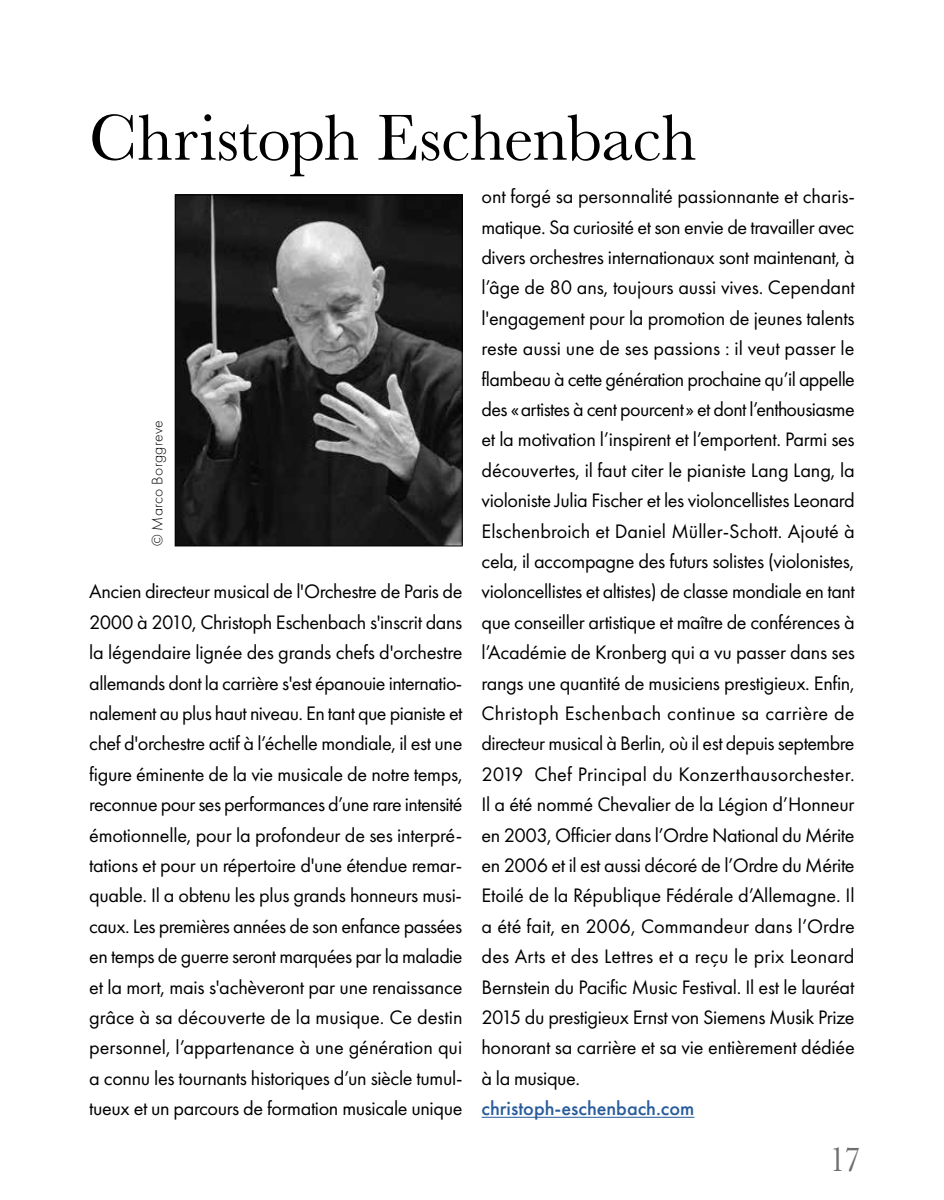
<style>
.page{position:relative;width:944px;height:1200px;background:#fff}
.page>*{position:absolute;margin:0;border:0;box-sizing:border-box;transform-origin:0 0}
.t1{font:67.5px "Baskerville MT Pro";letter-spacing:-.01em;color:#000}
.t2{font:36px "Baskerville MT Pro";color:#706f6f}
.t3{font:20.25px/30.4px "Futura PT";letter-spacing:-.02em;color:#000;text-align:justify}
.t4{font:500 20.25px "Futura PT";color:#275b9b}
.t5{font:300 15.75px "Futura PT";letter-spacing:.02em;color:#000}
</style>
<div class="page">
<hr style="left:482px;top:1116px;width:212px;height:1px;background:#275b9b">
<img style="left:177px;top:197px;width:283px;height:347px">
<div style="left:175px;top:195px;width:287px;height:351px;border:1px solid #000"></div>
<h1 class="t1" style="left:89px;top:99px;width:609px">Christoph Eschenbach</h1>
<p class="t5" style="left:148px;top:546px;width:127px;rotate:-90deg">© Marco Borggreve</p>
<p class="t3" style="left:89px;top:576px;width:375px">Ancien directeur musical de l'Orchestre de Paris de 2000 à 2010, Christoph Eschenbach s'inscrit dans la légendaire lignée des grands chefs d'orchestre allemands dont la carrière s'est épanouie internatio&shy;nalement au plus haut niveau. En tant que pianiste et chef d'orchestre actif à l’échelle mondiale, il est une figure éminente de la vie musicale de notre temps, reconnue pour ses performances d’une rare intensité émotionnelle, pour la profondeur de ses interpré&shy;tations et pour un répertoire d'une étendue remar&shy;quable. Il a obtenu les plus grands honneurs musi&shy;caux. Les premières années de son enfance passées en temps de guerre seront marquées par la maladie et la mort, mais s'achèveront par une renaissance grâce à sa découverte de la musique. Ce destin personnel, l’appartenance à une génération qui a connu les tournants historiques d’un siècle tumul&shy;tueux et un parcours de formation musicale unique</p>
<p class="t3" style="left:482px;top:181px;width:375px">ont forgé sa personnalité passionnante et charis&shy;matique. Sa curiosité et son envie de travailler avec divers orchestres internationaux sont maintenant, à l’âge de 80 ans, toujours aussi vives. Cependant l'engagement pour la promotion de jeunes talents reste aussi une de ses passions : il veut passer le flambeau à cette génération prochaine qu’il appelle des «artistes à cent pourcent» et dont l’enthousiasme et la motivation l’inspirent et l’emportent. Parmi ses découvertes, il faut citer le pianiste Lang Lang, la violoniste Julia Fischer et les violoncellistes Leonard Elschenbroich et Daniel Müller-Schott. Ajouté à cela, il accompagne des futurs solistes (violonistes, violoncellistes et altistes) de classe mondiale en tant que conseiller artistique et maître de conférences à l’Académie de Kronberg qui a vu passer dans ses rangs une quantité de musiciens prestigieux. Enfin, Christoph Eschenbach continue sa carrière de directeur musical à Berlin, où il est depuis septembre 2019 Chef Principal du Konzerthausorchester.<br>Il a été nommé Chevalier de la Légion d’Honneur en 2003, Officier dans l’Ordre National du Mérite en 2006 et il est aussi décoré de l’Ordre du Mérite Etoilé de la République Fédérale d’Allemagne. Il a été fait, en 2006, Commandeur dans l’Ordre des Arts et des Lettres et a reçu le prix Leonard Bernstein du Pacific Music Festival. Il est le lauréat 2015 du prestigieux Ernst von Siemens Musik Prize honorant sa carrière et sa vie entièrement dédiée à la musique.</p>
<p class="t4" style="left:482px;top:1095px;width:214px">christoph-eschenbach.com</p>
<h2 class="t2" style="left:828px;top:1138px;width:34px">17</h2>
</div>
